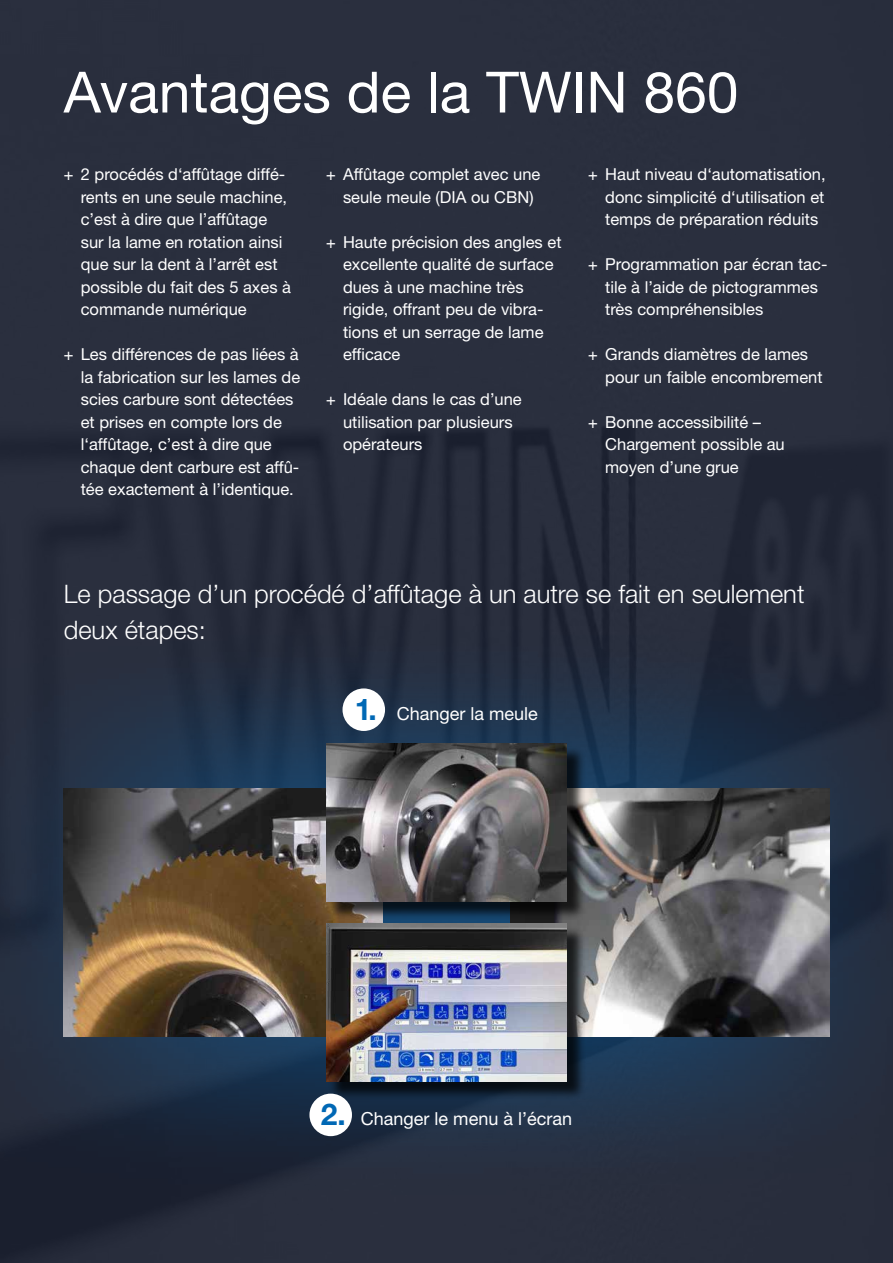
<style>
.page{position:relative;width:893px;height:1263px;background:#fff}
.page>*{position:absolute;margin:0;border:0;box-sizing:border-box;transform-origin:0 0}
.t1{font:57px "Helvetica Neue LT Std";color:#fff}
.t2{font:300 25.5px/36px "Helvetica Neue LT Std";color:#fff}
.t3{font:18px "Helvetica Neue LT Std";color:#fff}
.t4{font:16.5px/22.5px "Helvetica Neue LT Std";color:#fff}
.s1{font-family:"Helvetica LT"}
.s2{font-weight:700;font-size:30px;color:#0068b5}
</style>
<div class="page">
<img style="left:0;top:0;width:893px;height:1263px">
<svg style="left:0;top:1032px;width:893px;height:162px;background:#222e42"></svg>
<svg style="left:0;top:630px;width:893px;height:402px;background:#222f43"></svg>
<img style="left:64px;top:789px;width:319px;height:247px">
<img style="left:510px;top:789px;width:319px;height:247px">
<div style="left:328px;top:746px;width:258px;height:174px;background:#000;opacity:.75"></div>
<img style="left:326px;top:744px;width:241px;height:157px">
<div style="left:328px;top:926px;width:258px;height:174px;background:#000;opacity:.75"></div>
<img style="left:326px;top:924px;width:241px;height:157px">
<div style="left:309px;top:1093px;width:43px;height:43px;background:#fff;border-radius:50%"></div>
<div style="left:342px;top:688px;width:43px;height:43px;background:#fff;border-radius:50%"></div>
<h1 class="t1" style="left:64px;top:58px;width:676px">Avantages de la TWIN 860</h1>
<p class="t4" style="left:81px;top:163px;width:212px;text-indent:-17px"><span class="s1">+</span> 2 procédés d‘affûtage diffé&shy;rents en une seule machine, c’est à dire que l’affûtage sur la lame en rotation ainsi que sur la dent à l’arrêt est possible du fait des 5 axes à commande numérique</p>
<p class="t4" style="left:81px;top:343px;width:221px;text-indent:-17px"><span class="s1">+</span> Les différences de pas liées à la fabrication sur les lames de scies carbure sont détectées et prises en compte lors de l‘affûtage, c’est à dire que chaque dent carbure est affû&shy;tée exactement à l’identique.</p>
<p class="t4" style="left:343px;top:163px;width:199px;text-indent:-17px"><span class="s1">+</span> Affûtage complet avec une seule meule (DIA ou CBN)</p>
<p class="t4" style="left:343px;top:230px;width:220px;text-indent:-17px"><span class="s1">+</span> Haute précision des angles et excellente qualité de surface dues à une machine très rigide, offrant peu de vibra&shy;tions et un serrage de lame efficace</p>
<p class="t4" style="left:343px;top:388px;width:180px;text-indent:-17px"><span class="s1">+</span> Idéale dans le cas d’une utilisation par plusieurs opérateurs</p>
<p class="t4" style="left:605px;top:163px;width:222px;text-align:justify;text-indent:-17px"><span class="s1">+</span> Haut niveau d‘automatisation, donc simplicité d‘utilisation et temps de préparation réduits</p>
<p class="t4" style="left:605px;top:253px;width:224px;text-indent:-17px"><span class="s1">+</span> Programmation par écran tac&shy;tile à l’aide de pictogrammes très compréhensibles</p>
<p class="t4" style="left:605px;top:343px;width:219px;text-indent:-17px"><span class="s1">+</span> Grands diamètres de lames pour un faible encombrement</p>
<p class="t4" style="left:605px;top:410px;width:181px;text-indent:-17px"><span class="s1">+</span> Bonne accessibilité –<br>Chargement possible au moyen d’une grue</p>
<h2 class="t2" style="left:64px;top:576px;width:742px">Le passage d’un procédé d’affûtage à un autre se fait en seulement deux étapes:</h2>
<p class="t3" style="left:355px;top:703px;width:185px"><span class="s2">1.</span> Changer la meule</p>
<p class="t3" style="left:321px;top:1108px;width:253px"><span class="s2">2.</span> Changer le menu à l’écran</p>
</div>
